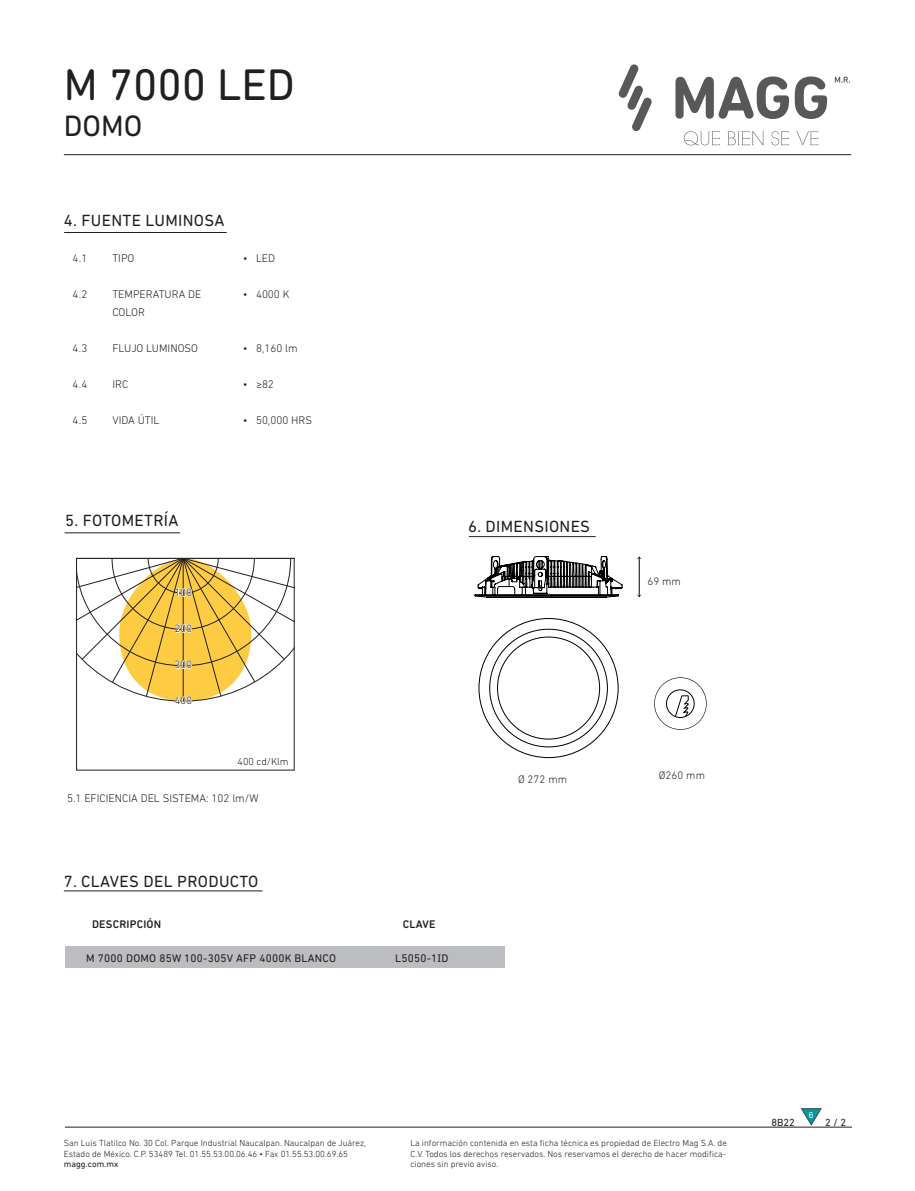
<style>
.page{position:relative;width:915px;height:1191px;background:#fff}
.page>*{position:absolute;margin:0;border:0;box-sizing:border-box;transform-origin:0 0}
.t1{font:45px "DIN Next Rounded LT Pro";color:#231f20}
.t2{font:30px "DIN Next Rounded LT Pro";color:#231f20}
.t3{font:16.5px "DIN Next Rounded LT Pro";letter-spacing:.02em;color:#231f20}
.t4{font:300 11.25px/18px "DIN Next Rounded LT Pro";color:#231f20}
.t5{font:11.25px "DIN Next Rounded LT Pro";letter-spacing:.02em;color:#231f20}
.t6{font:500 11.25px "DIN Next Rounded LT Pro";letter-spacing:.02em;color:#231f20}
.t7{font:300 10.95px "DIN Next Rounded LT Pro";letter-spacing:.01em;color:#231f20}
.t8{font:300 10.8px "DIN Next Rounded LT Pro";color:#231f20}
.t9{font:10.5px "DIN Next Rounded LT Pro";color:#231f20}
.t10{font:300 10.35px "DIN Next Rounded LT Pro";color:#231f20}
.t11{font:300 9px/10.5px "DIN Next Rounded LT Pro";color:#231f20;text-align:justify}
.t12{font:9px "DIN Next Rounded LT Pro";color:#231f20}
.t13{font:8.55px "Arial";color:#fff}
</style>
<div class="page">
<hr style="left:638px;top:557px;width:1px;height:39px;background:#000001">
<svg style="left:654px;top:677px;width:52px;height:53px"></svg>
<svg style="left:474px;top:556px;width:148px;height:42px"></svg>
<div style="left:65px;top:946px;width:439px;height:22px;background:#bcbdc0"></div>
<hr style="left:64px;top:154px;width:786px;height:1px;background:#231f20">
<hr style="left:64px;top:232px;width:163px;height:1px;background:#231f20">
<hr style="left:64px;top:890px;width:198px;height:1px;background:#231f20">
<hr style="left:468px;top:536px;width:127px;height:1px;background:#231f20">
<hr style="left:65px;top:532px;width:115px;height:1px;background:#231f20">
<hr style="left:65px;top:1126px;width:786px;height:1px;background:#231f20">
<svg style="left:78px;top:560px;width:214px;height:142px"></svg>
<div style="left:76px;top:558px;width:218px;height:212px;border:1px solid #231f20"></div>
<svg style="left:800px;top:1108px;width:21px;height:17px"></svg>
<svg style="left:675px;top:76px;width:113px;height:43px"></svg>
<svg style="left:794px;top:76px;width:32px;height:43px"></svg>
<svg style="left:618px;top:64px;width:34px;height:67px"></svg>
<svg style="left:834px;top:77px;width:14px;height:6px"></svg>
<svg style="left:683px;top:131px;width:36px;height:14px"></svg>
<svg style="left:727px;top:131px;width:36px;height:14px"></svg>
<svg style="left:771px;top:131px;width:17px;height:14px"></svg>
<svg style="left:796px;top:131px;width:21px;height:14px"></svg>
<p class="t1" style="left:64px;top:58px;width:232px">M 7000 LED</p>
<p class="t2" style="left:64px;top:108px;width:80px">DOMO</p>
<p class="t3" style="left:64px;top:211px;width:162px">4. FUENTE LUMINOSA</p>
<p class="t4" style="left:73px;top:249px;width:16px">4.1</p>
<p class="t4" style="left:73px;top:285px;width:16px">4.2</p>
<p class="t4" style="left:73px;top:339px;width:16px">4.3</p>
<p class="t4" style="left:73px;top:375px;width:16px">4.4</p>
<p class="t4" style="left:73px;top:411px;width:16px">4.5</p>
<p class="t4" style="left:112px;top:249px;width:24px">TIPO</p>
<p class="t4" style="left:112px;top:285px;width:90px">TEMPERATURA DE<br>COLOR</p>
<p class="t4" style="left:112px;top:339px;width:87px">FLUJO LUMINOSO</p>
<p class="t4" style="left:112px;top:375px;width:17px">IRC</p>
<p class="t4" style="left:112px;top:411px;width:49px">VIDA ÚTIL</p>
<p class="t4" style="left:243px;top:249px;width:6px">•</p>
<p class="t4" style="left:243px;top:285px;width:6px">•</p>
<p class="t4" style="left:256px;top:249px;width:21px">LED</p>
<p class="t4" style="left:256px;top:285px;width:35px">4000 K</p>
<p class="t4" style="left:243px;top:339px;width:6px">•</p>
<p class="t4" style="left:243px;top:375px;width:6px">•</p>
<p class="t4" style="left:243px;top:411px;width:6px">•</p>
<p class="t4" style="left:256px;top:339px;width:43px">8,160 lm</p>
<p class="t4" style="left:256px;top:375px;width:19px">≥82</p>
<p class="t4" style="left:256px;top:411px;width:57px">50,000 HRS</p>
<p class="t3" style="left:65px;top:511px;width:115px">5. FOTOMETRÍA</p>
<p class="t8" style="left:175px;top:586px;width:19px">100</p>
<p class="t8" style="left:175px;top:622px;width:19px">200</p>
<p class="t8" style="left:175px;top:658px;width:19px">300</p>
<p class="t8" style="left:175px;top:694px;width:19px">400</p>
<p class="t10" style="left:237px;top:755px;width:52px">400 cd/Klm</p>
<p class="t4" style="left:67px;top:789px;width:193px">5.1 EFICIENCIA DEL SISTEMA: 102 lm/W</p>
<p class="t3" style="left:468px;top:517px;width:123px">6. DIMENSIONES</p>
<p class="t7" style="left:518px;top:773px;width:51px">Ø 272 mm</p>
<p class="t3" style="left:64px;top:871px;width:196px">7. CLAVES DEL PRODUCTO</p>
<p class="t6" style="left:92px;top:917px;width:71px">DESCRIPCIÓN</p>
<p class="t6" style="left:403px;top:917px;width:34px">CLAVE</p>
<p class="t5" style="left:86px;top:951px;width:251px">M 7000 DOMO 85W 100-305V AFP 4000K BLANCO</p>
<p class="t5" style="left:395px;top:951px;width:55px">L5050-1ID</p>
<p class="t7" style="left:647px;top:575px;width:35px">69 mm</p>
<p class="t7" style="left:658px;top:769px;width:48px">Ø260 mm</p>
<p class="t11" style="left:64px;top:1138px;width:304px">San Luis Tlatilco No. 30 Col. Parque Industrial Naucalpan. Naucalpan de Juárez,</p>
<p class="t11" style="left:64px;top:1148px;width:286px">Estado de México. C.P. 53489 Tel. 01.55.53.00.06.46 • Fax 01.55.53.00.69.65</p>
<p class="t12" style="left:64px;top:1159px;width:56px">magg.com.mx</p>
<p class="t11" style="left:410px;top:1138px;width:318px">La información contenida en esta ficha técnica es propiedad de Electro Mag S.A. de C.V. Todos los derechos reservados. Nos reservamos el derecho de hacer modifica&shy;ciones sin previo aviso.</p>
<p class="t13" style="left:808px;top:1109px;width:6px">6</p>
<p class="t9" style="left:771px;top:1116px;width:25px">8B22</p>
<p class="t9" style="left:825px;top:1116px;width:22px">2 / 2</p>
</div>
